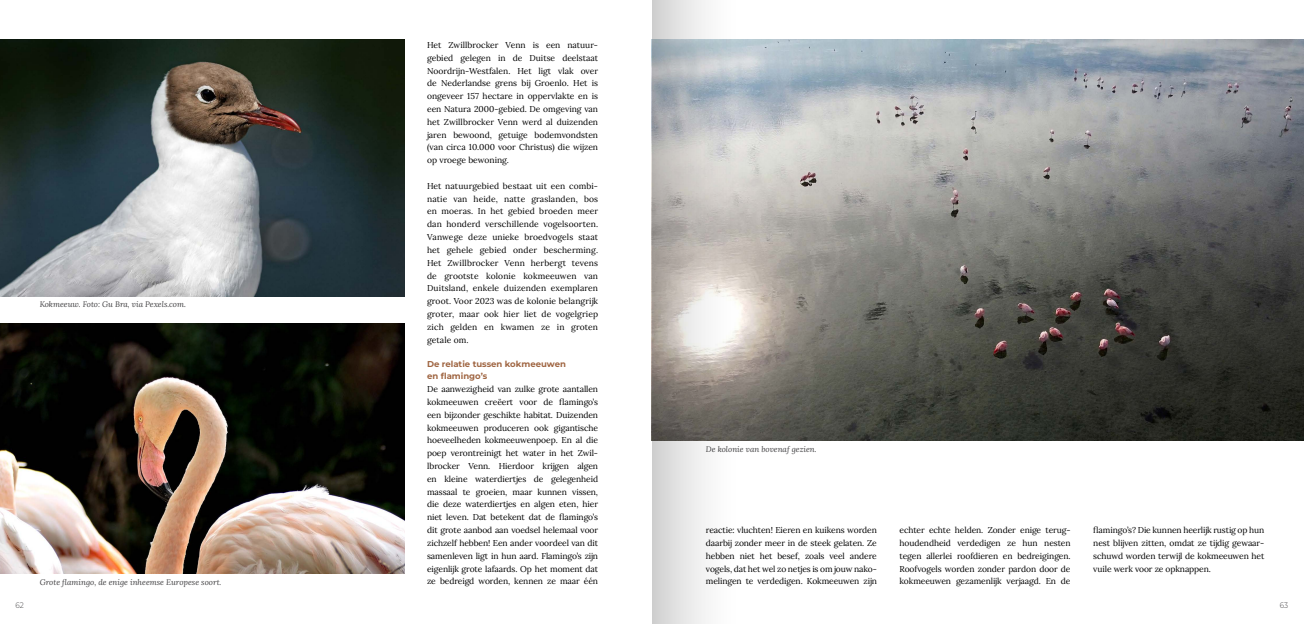
<style>
.page{position:relative;width:1304px;height:624px;background:#fff}
.page>*{position:absolute;margin:0;border:0;box-sizing:border-box;transform-origin:0 0}
.t1{font:8.5px/12.8px "Lora";letter-spacing:-.01em;color:#000;text-align:justify}
.t2{font:100 8.5px/12px "Montserrat";color:#a06643}
.t3{font:italic 8px "Lora";color:#414042}
.t4{font:100 8px "Montserrat";color:#464547;scale:.9 1}
</style>
<div class="page">
<img style="left:746px;top:39px;width:558px;height:401px">
<img style="left:0;top:323px;width:404px;height:250px">
<img style="left:0;top:39px;width:404px;height:257px">
<svg style="left:652px;top:0;width:94px;height:624px"></svg>
<p class="t3" style="left:40px;top:299px;width:148px">Kokmeeuw. Foto: Gu Bra, via Pexels.com.</p>
<p class="t3" style="left:40px;top:576px;width:183px">Grote flamingo, de enige inheemse Europese soort.</p>
<p class="t1" style="left:427px;top:38px;width:173px">Het Zwillbrocker Venn is een natuur&shy;gebied gelegen in de Duitse deelstaat Noordrijn-Westfalen. Het ligt vlak over de Nederlandse grens bij Groenlo. Het is ongeveer 157 hectare in oppervlakte en is een Natura 2000-gebied. De omgeving van het Zwillbrocker Venn werd al duizenden jaren bewoond, getuige bodemvondsten (van circa 10.000 voor Christus) die wijzen op vroege bewoning.</p>
<p class="t1" style="left:427px;top:179px;width:173px">Het natuurgebied bestaat uit een combi&shy;natie van heide, natte graslanden, bos en moeras. In het gebied broeden meer dan honderd verschillende vogelsoorten.<br>Vanwege deze unieke broedvogels staat het gehele gebied onder bescherming.<br>Het Zwillbrocker Venn herbergt tevens de grootste kolonie kokmeeuwen van Duitsland, enkele duizenden exemplaren groot. Voor 2023 was de kolonie belangrijk groter, maar ook hier liet de vogelgriep zich gelden en kwamen ze in groten getale om.</p>
<p class="t2" style="left:427px;top:358px;width:140px">De relatie tussen kokmeeuwen en flamingo’s</p>
<p class="t1" style="left:427px;top:382px;width:173px">De aanwezigheid van zulke grote aantallen kokmeeuwen creëert voor de flamingo’s een bijzonder geschikte habitat. Duizenden kokmeeuwen produceren ook gigantische hoeveelheden kokmeeuwenpoep. En al die poep verontreinigt het water in het Zwil&shy;lbrocker Venn. Hierdoor krijgen algen en kleine waterdiertjes de gelegenheid massaal te groeien, maar kunnen vissen, die deze waterdiertjes en algen eten, hier niet leven. Dat betekent dat de flamingo’s dit grote aanbod aan voedsel helemaal voor zichzelf hebben! Een ander voordeel van dit samenleven ligt in hun aard. Flamingo’s zijn eigenlijk grote lafaards. Op het moment dat ze bedreigd worden, kennen ze maar één</p>
<p class="t3" style="left:706px;top:443px;width:112px">De kolonie van bovenaf gezien.</p>
<p class="t1" style="left:706px;top:523px;width:173px">reactie: vluchten! Eieren en kuikens worden daarbij zonder meer in de steek gelaten. Ze hebben niet het besef, zoals veel andere vogels, dat het wel zo netjes is om jouw nako&shy;melingen te verdedigen. Kokmeeuwen zijn</p>
<p class="t1" style="left:900px;top:523px;width:173px">echter echte helden. Zonder enige terug&shy;houdendheid verdedigen ze hun nesten tegen allerlei roofdieren en bedreigingen.<br>Roofvogels worden zonder pardon door de kokmeeuwen gezamenlijk verjaagd. En de</p>
<p class="t1" style="left:1093px;top:523px;width:173px">flamingo’s? Die kunnen heerlijk rustig op hun nest blijven zitten, omdat ze tijdig gewaar&shy;schuwd worden terwijl de kokmeeuwen het vuile werk voor ze opknappen.</p>
<p class="t4" style="left:16px;top:599px;width:11px">62</p>
<p class="t4" style="left:1280px;top:599px;width:11px">63</p>
</div>
